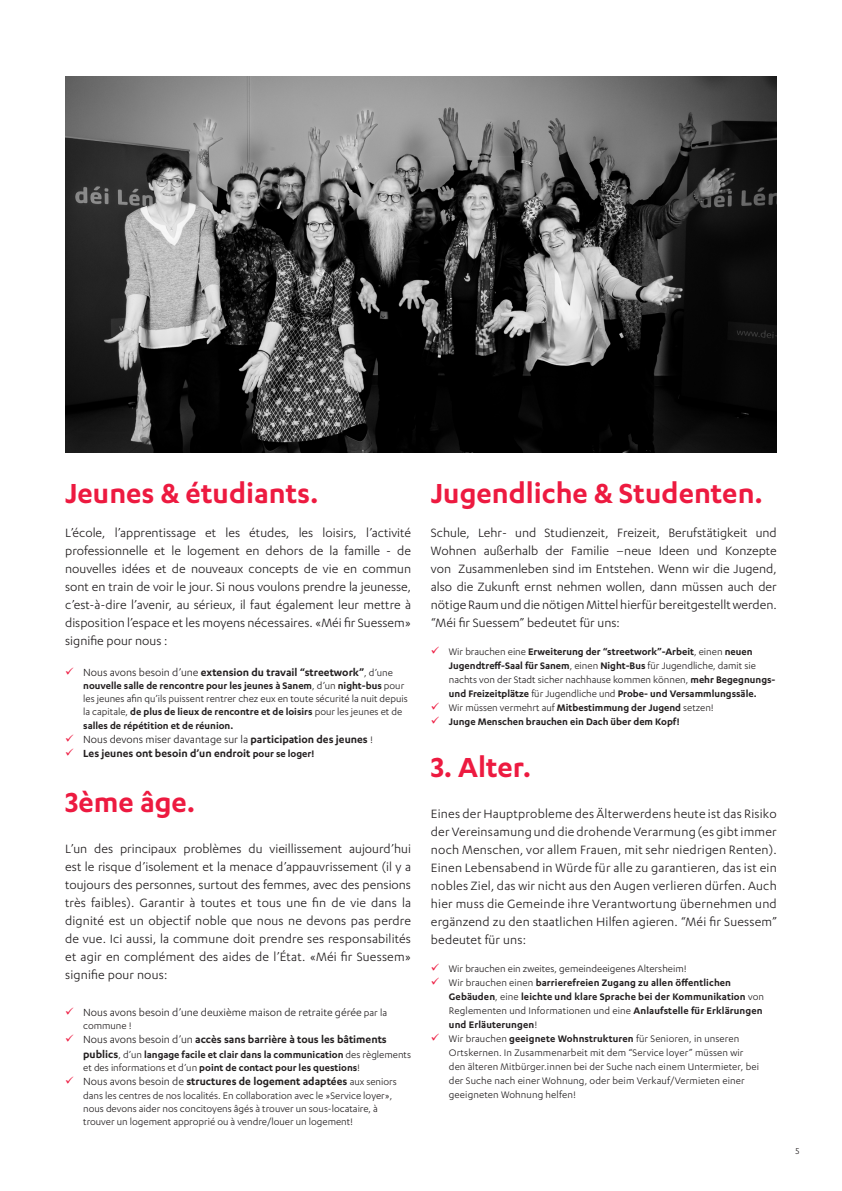
<style>
.page{position:relative;width:842px;height:1191px;background:#fff}
.page>*{position:absolute;margin:0;border:0;box-sizing:border-box;transform-origin:0 0}
.t1{font:600 32px "Karbon";color:#ed1a40}
.t2{font:14px/18px "Karbon";letter-spacing:.005em;color:#231f20;text-align:justify}
.t3{font:600 12px "Karbon";color:#231f20}
.t4{font:12px "Karbon";color:#231f20}
.t5{font:600 11px/14px "Karbon";color:#231f20}
.t6{font:11px/14px "Karbon";color:#231f20}
.t7{font:10px "Karbon";color:#231f20}
.s1{font-weight:400}
.s2{font-weight:400;font-size:11px}
.s3{font-weight:600}
.s4{font-size:11px}
.s5{font-size:12px}
</style>
<div class="page">
<img style="left:65px;top:77px;width:712px;height:376px">
<p class="t1" style="left:65px;top:475px;width:255px">Jeunes &amp; étudiants.</p>
<p class="t2" style="left:65px;top:523px;width:347px">L’école, l’apprentissage et les études, les loisirs, l’activité professionnelle et le logement en dehors de la famille - de nouvelles idées et de nouveaux concepts de vie en commun sont en train de voir le jour. Si nous voulons prendre la jeunesse, c’est-à-dire l’avenir, au sérieux, il faut également leur mettre à disposition l’espace et les moyens nécessaires. «Méi fir Suessem» signifie pour nous :</p>
<p class="t3" style="left:83px;top:665px;width:311px"><span class="s1">Nous avons besoin d’une</span> extension du travail “streetwork”<span class="s2">, d’une</span></p>
<p class="t5" style="left:83px;top:678px;width:326px;line-height:13.2px">nouvelle salle de rencontre pour les jeunes à Sanem<span class="s1">, d’un</span> night-bus <span class="s1">pour les jeunes afin qu’ils puissent rentrer chez eux en toute sécurité la nuit depuis la capitale,</span> de plus de lieux de rencontre et de loisirs <span class="s1">pour les jeunes et de </span>salles de répétition et de réunion.</p>
<p class="t4" style="left:83px;top:732px;width:291px">Nous devons miser davantage sur la <span class="s3">participation des jeunes</span> <span class="s4">!</span></p>
<p class="t3" style="left:83px;top:747px;width:233px">Les jeunes ont besoin d’un endroit <span class="s4">pour se loger!</span></p>
<p class="t1" style="left:65px;top:784px;width:132px">3ème âge.</p>
<p class="t2" style="left:65px;top:839px;width:347px">L’un des principaux problèmes du vieillissement aujourd’hui est le risque d’isolement et la menace d’appauvrissement (il y a toujours des personnes, surtout des femmes, avec des pensions très faibles). Garantir à toutes et tous une fin de vie dans la dignité est un objectif noble que nous ne devons pas perdre de vue. Ici aussi, la commune doit prendre ses responsabilités et agir en complément des aides de l’État. «Méi fir Suessem» signifie pour nous:</p>
<p class="t4" style="left:83px;top:1005px;width:305px">Nous avons besoin d’une deuxième maison de retraite gérée <span class="s4">par la</span></p>
<p class="t6" style="left:83px;top:1018px;width:50px">commune !</p>
<p class="t3" style="left:83px;top:1033px;width:305px"><span class="s1">Nous avons besoin d’un</span> accès sans barrière à tous les bâtiments</p>
<p class="t5" style="left:83px;top:1047px;width:329px;line-height:13.2px"><span class="s5">publics</span><span class="s1">, d’un</span> langage facile et clair dans la communication <span class="s1">des règlements et des informations et d’un</span> point de contact pour les questions<span class="s1">!</span></p>
<p class="t3" style="left:83px;top:1075px;width:315px"><span class="s1">Nous avons besoin de</span> structures de logement adaptées <span class="s2">aux seniors</span></p>
<p class="t6" style="left:83px;top:1088px;width:311px;line-height:13.2px">dans les centres de nos localités. En collaboration avec le «Service loyer», nous devons aider nos concitoyens âgés à trouver un sous-locataire, à trouver un logement approprié ou à vendre/louer un logement!</p>
<p class="t1" style="left:431px;top:475px;width:334px">Jugendliche &amp; Studenten.</p>
<p class="t2" style="left:431px;top:523px;width:347px">Schule, Lehr- und Studienzeit, Freizeit, Berufstätigkeit und Wohnen außerhalb der Familie –neue Ideen und Konzepte von Zusammenleben sind im Entstehen. Wenn wir die Jugend, also die Zukunft ernst nehmen wollen, dann müssen auch der nötige Raum und die nötigen Mittel hierfür bereitgestellt werden. “Méi fir Suessem” bedeutet für uns:</p>
<p class="t5" style="left:449px;top:644px;width:328px"><span class="s1">Wir brauchen eine</span> Erweiterung der “streetwork”-Arbeit<span class="s1">, einen</span> neuen Jugendtreff-Saal für Sanem<span class="s1">, einen</span> Night-Bus <span class="s1">für Jugendliche, damit sie nachts von der Stadt sicher nachhause kommen können,</span> mehr Begegnungs&shy;und Freizeitplätze <span class="s1">für Jugendliche und</span> Probe- und Versammlungssäle.</p>
<p class="t6" style="left:449px;top:700px;width:266px">Wir müssen vermehrt auf <span class="s3">Mitbestimmung der Jugend</span> setzen!</p>
<p class="t5" style="left:449px;top:714px;width:232px">Junge Menschen brauchen ein Dach über dem Kopf!</p>
<p class="t1" style="left:431px;top:749px;width:102px">3. Alter.</p>
<p class="t2" style="left:431px;top:804px;width:347px">Eines der Hauptprobleme des Älterwerdens heute ist das Risiko der Vereinsamung und die drohende Verarmung (es gibt immer noch Menschen, vor allem Frauen, mit sehr niedrigen Renten).<br>Einen Lebensabend in Würde für alle zu garantieren, das ist ein nobles Ziel, das wir nicht aus den Augen verlieren dürfen. Auch hier muss die Gemeinde ihre Verantwortung übernehmen und ergänzend zu den staatlichen Hilfen agieren. “Méi fir Suessem” bedeutet für uns:</p>
<p class="t6" style="left:449px;top:961px;width:239px">Wir brauchen ein zweites, gemeindeeigenes Altersheim!</p>
<p class="t5" style="left:449px;top:975px;width:317px"><span class="s1">Wir brauchen einen</span> barrierefreien Zugang zu allen öffentlichen Gebäuden<span class="s1">, eine</span> leichte und klare Sprache bei der Kommunikation <span class="s1">von Reglementen und Informationen und eine</span> Anlaufstelle für Erklärungen und Erläuterungen<span class="s1">!</span></p>
<p class="t6" style="left:449px;top:1031px;width:312px">Wir brauchen <span class="s3">geeignete Wohnstrukturen</span> für Senioren, in unseren Ortskernen. In Zusammenarbeit mit dem “Service loyer” müssen wir den älteren Mitbürger.innen bei der Suche nach einem Untermieter, bei der Suche nach einer Wohnung, oder beim Verkauf/Vermieten einer geeigneten Wohnung helfen!</p>
<p class="t7" style="left:795px;top:1145px;width:6px">5</p>
</div>
